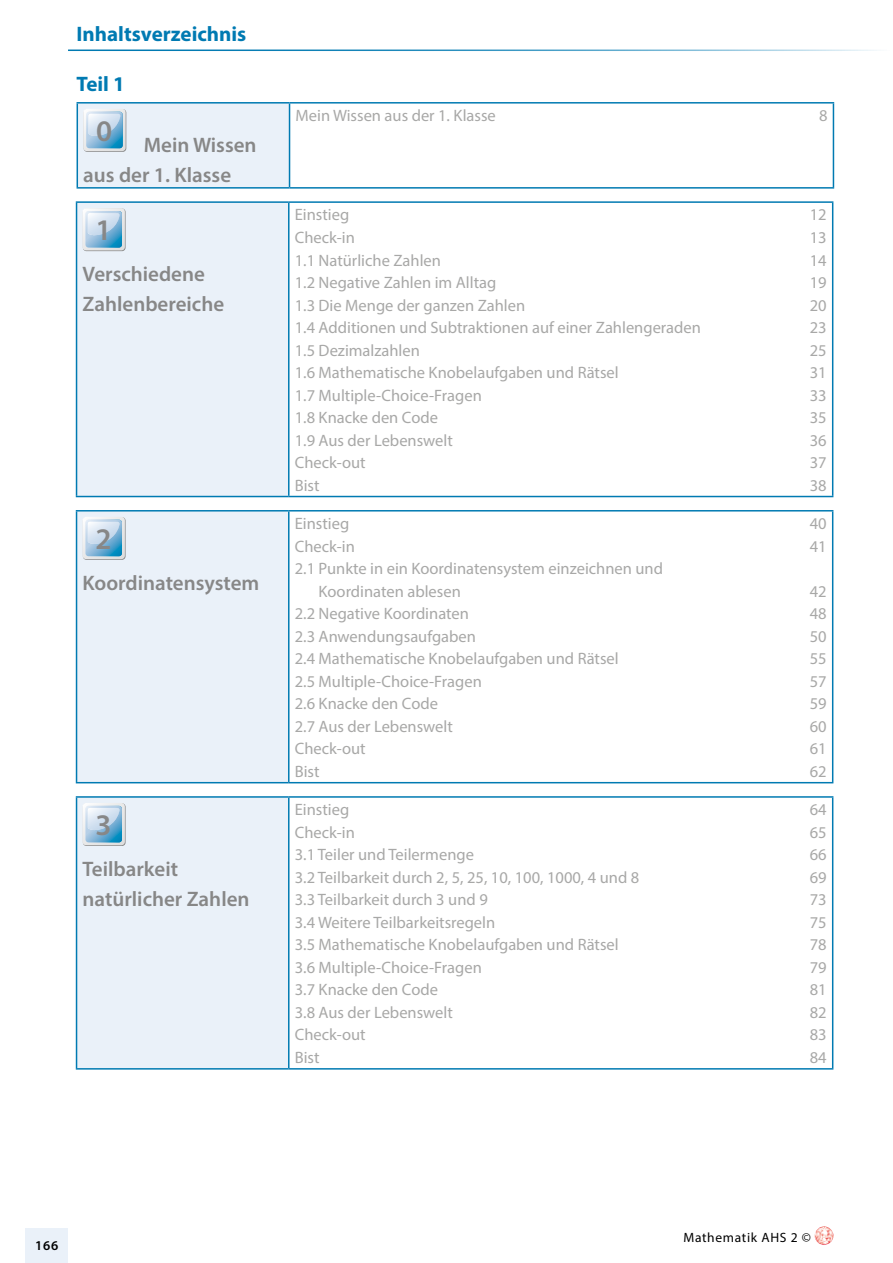
<style>
.page{position:relative;width:893px;height:1263px;background:#fff}
.page>*{position:absolute;margin:0;border:0;box-sizing:border-box;transform-origin:0 0}
.t1{font:600 30px "Myriad Pro";color:#878787}
.t2{font:600 21px/30px "Myriad Pro";color:#878787}
.t3{font:700 21px "Myriad Pro";color:#007ab2}
.t4{font:16.5px/22.5px "Myriad Pro";color:#a8a8a7}
.t5{font:13.5px "Myriad Pro";letter-spacing:.05em;color:#000}
.t6{font:600 13.5px "Myriad Pro";color:#000}
</style>
<div class="page">
<div style="left:26px;top:1229px;width:42px;height:34px;background:#eaf1f9"></div>
<img style="left:815px;top:1226px;width:18px;height:19px;border-radius:9px">
<div style="left:77px;top:202px;width:212px;height:294px;background:#eaf1f9"></div>
<hr style="left:76px;top:201px;width:213px;height:2px;background:#007ab2">
<hr style="left:76px;top:203px;width:1px;height:293px;background:#007ab2">
<hr style="left:289px;top:201px;width:544px;height:2px;background:#007ab2">
<hr style="left:288px;top:203px;width:2px;height:293px;background:#007ab2">
<hr style="left:832px;top:203px;width:1px;height:293px;background:#007ab2">
<hr style="left:76px;top:496px;width:213px;height:1px;background:#007ab2">
<hr style="left:289px;top:496px;width:544px;height:1px;background:#007ab2">
<div style="left:83px;top:208px;width:43px;height:43px;background:#b0b2b4;border-radius:4px"></div>
<svg style="left:83px;top:208px;width:42px;height:42px"></svg>
<div style="left:77px;top:511px;width:212px;height:272px;background:#eaf1f9"></div>
<hr style="left:76px;top:510px;width:213px;height:1px;background:#007ab2">
<hr style="left:76px;top:511px;width:1px;height:271px;background:#007ab2">
<hr style="left:289px;top:510px;width:544px;height:1px;background:#007ab2">
<hr style="left:288px;top:511px;width:2px;height:271px;background:#007ab2">
<hr style="left:832px;top:511px;width:1px;height:271px;background:#007ab2">
<hr style="left:76px;top:782px;width:213px;height:1px;background:#007ab2">
<hr style="left:289px;top:782px;width:544px;height:1px;background:#007ab2">
<svg style="left:83px;top:517px;width:43px;height:43px"></svg>
<svg style="left:83px;top:517px;width:42px;height:42px"></svg>
<div style="left:77px;top:797px;width:212px;height:272px;background:#eaf1f9"></div>
<hr style="left:76px;top:796px;width:213px;height:2px;background:#007ab2">
<hr style="left:76px;top:798px;width:1px;height:270px;background:#007ab2">
<hr style="left:289px;top:796px;width:544px;height:2px;background:#007ab2">
<hr style="left:288px;top:798px;width:2px;height:270px;background:#007ab2">
<hr style="left:832px;top:798px;width:1px;height:270px;background:#007ab2">
<hr style="left:76px;top:1068px;width:213px;height:1px;background:#007ab2">
<hr style="left:289px;top:1068px;width:544px;height:1px;background:#007ab2">
<svg style="left:83px;top:803px;width:43px;height:43px"></svg>
<svg style="left:83px;top:803px;width:42px;height:42px"></svg>
<hr style="left:68px;top:50px;width:825px;height:1px;background:#007ab2">
<div style="left:77px;top:103px;width:213px;height:85px;background:#eaf1f9"></div>
<hr style="left:77px;top:102px;width:213px;height:2px;background:#007ab2">
<hr style="left:77px;top:104px;width:1px;height:83px;background:#007ab2">
<hr style="left:290px;top:102px;width:544px;height:2px;background:#007ab2">
<hr style="left:289px;top:104px;width:1px;height:83px;background:#007ab2">
<hr style="left:833px;top:104px;width:1px;height:83px;background:#007ab2">
<hr style="left:77px;top:187px;width:213px;height:2px;background:#007ab2">
<hr style="left:290px;top:187px;width:544px;height:2px;background:#007ab2">
<div style="left:84px;top:109px;width:42px;height:43px;background:#a0a1a2;border-radius:4px"></div>
<svg style="left:83px;top:109px;width:43px;height:42px"></svg>
<p class="t3" style="left:77px;top:20px;width:171px">Inhaltsverzeichnis</p>
<p class="t3" style="left:77px;top:70px;width:50px">Teil 1</p>
<h1 class="t1" style="left:96px;top:112px;width:18px">0</h1>
<p class="t2" style="left:83px;top:129px;width:175px;text-indent:61px">Mein Wissen aus der 1. Klasse</p>
<h1 class="t1" style="left:95px;top:211px;width:18px">1</h1>
<p class="t2" style="left:83px;top:259px;width:143px">Verschiedene<br>Zahlenbereiche</p>
<h1 class="t1" style="left:95px;top:520px;width:18px">2</h1>
<p class="t2" style="left:83px;top:567px;width:178px">Koordinatensystem</p>
<h1 class="t1" style="left:95px;top:806px;width:18px">3</h1>
<p class="t2" style="left:83px;top:853px;width:169px">Teilbarkeit natürlicher Zahlen</p>
<p class="t4" style="left:296px;top:104px;width:202px">Mein Wissen aus der 1. Klasse</p>
<p class="t4" style="left:819px;top:104px;width:10px">8</p>
<p class="t4" style="left:295px;top:203px;width:56px">Einstieg</p>
<p class="t4" style="left:810px;top:203px;width:18px">12</p>
<p class="t4" style="left:295px;top:226px;width:62px">Check-in</p>
<p class="t4" style="left:810px;top:226px;width:18px">13</p>
<p class="t4" style="left:295px;top:248px;width:148px">1.1 Natürliche Zahlen</p>
<p class="t4" style="left:810px;top:248px;width:18px">14</p>
<p class="t4" style="left:295px;top:271px;width:203px">1.2 Negative Zahlen im Alltag</p>
<p class="t4" style="left:810px;top:271px;width:18px">19</p>
<p class="t4" style="left:295px;top:293px;width:232px">1.3 Die Menge der ganzen Zahlen</p>
<p class="t4" style="left:810px;top:293px;width:18px">20</p>
<p class="t4" style="left:295px;top:316px;width:408px">1.4 Additionen und Subtraktionen auf einer Zahlengeraden</p>
<p class="t4" style="left:810px;top:316px;width:18px">23</p>
<p class="t4" style="left:295px;top:338px;width:127px">1.5 Dezimalzahlen</p>
<p class="t4" style="left:810px;top:338px;width:18px">25</p>
<p class="t4" style="left:295px;top:361px;width:325px">1.6 Mathematische Knobelaufgaben und Rätsel</p>
<p class="t4" style="left:810px;top:361px;width:18px">31</p>
<p class="t4" style="left:295px;top:383px;width:189px">1.7 Multiple-Choice-Fragen</p>
<p class="t4" style="left:810px;top:383px;width:18px">33</p>
<p class="t4" style="left:295px;top:406px;width:145px">1.8 Knacke den Code</p>
<p class="t4" style="left:810px;top:406px;width:18px">35</p>
<p class="t4" style="left:295px;top:428px;width:160px">1.9 Aus der Lebenswelt</p>
<p class="t4" style="left:810px;top:428px;width:18px">36</p>
<p class="t4" style="left:295px;top:451px;width:72px">Check-out</p>
<p class="t4" style="left:810px;top:451px;width:18px">37</p>
<p class="t4" style="left:295px;top:473px;width:26px">Bist</p>
<p class="t4" style="left:810px;top:473px;width:18px">38</p>
<p class="t4" style="left:295px;top:512px;width:56px">Einstieg</p>
<p class="t4" style="left:810px;top:512px;width:18px">40</p>
<p class="t4" style="left:295px;top:535px;width:62px">Check-in</p>
<p class="t4" style="left:810px;top:535px;width:18px">41</p>
<p class="t4" style="left:319px;top:557px;width:346px;text-indent:-24px">2.1 Punkte in ein Koordinatensystem einzeichnen und<br>Koordinaten ablesen</p>
<p class="t4" style="left:810px;top:580px;width:18px">42</p>
<p class="t4" style="left:295px;top:602px;width:176px">2.2 Negative Koordinaten</p>
<p class="t4" style="left:810px;top:602px;width:18px">48</p>
<p class="t4" style="left:295px;top:625px;width:183px">2.3 Anwendungsaufgaben</p>
<p class="t4" style="left:810px;top:625px;width:18px">50</p>
<p class="t4" style="left:295px;top:647px;width:325px">2.4 Mathematische Knobelaufgaben und Rätsel</p>
<p class="t4" style="left:810px;top:647px;width:18px">55</p>
<p class="t4" style="left:295px;top:670px;width:189px">2.5 Multiple-Choice-Fragen</p>
<p class="t4" style="left:810px;top:670px;width:18px">57</p>
<p class="t4" style="left:295px;top:692px;width:145px">2.6 Knacke den Code</p>
<p class="t4" style="left:810px;top:692px;width:18px">59</p>
<p class="t4" style="left:295px;top:715px;width:160px">2.7 Aus der Lebenswelt</p>
<p class="t4" style="left:810px;top:715px;width:18px">60</p>
<p class="t4" style="left:295px;top:737px;width:72px">Check-out</p>
<p class="t4" style="left:810px;top:737px;width:18px">61</p>
<p class="t4" style="left:295px;top:760px;width:26px">Bist</p>
<p class="t4" style="left:810px;top:760px;width:18px">62</p>
<p class="t4" style="left:295px;top:798px;width:56px">Einstieg</p>
<p class="t4" style="left:810px;top:798px;width:18px">64</p>
<p class="t4" style="left:295px;top:821px;width:62px">Check-in</p>
<p class="t4" style="left:810px;top:821px;width:18px">65</p>
<p class="t4" style="left:295px;top:843px;width:181px">3.1 Teiler und Teilermenge</p>
<p class="t4" style="left:810px;top:843px;width:18px">66</p>
<p class="t4" style="left:295px;top:866px;width:346px">3.2 Teilbarkeit durch 2, 5, 25, 10, 100, 1000, 4 und 8</p>
<p class="t4" style="left:810px;top:866px;width:18px">69</p>
<p class="t4" style="left:295px;top:888px;width:194px">3.3 Teilbarkeit durch 3 und 9</p>
<p class="t4" style="left:810px;top:888px;width:18px">73</p>
<p class="t4" style="left:295px;top:911px;width:202px">3.4 Weitere Teilbarkeitsregeln</p>
<p class="t4" style="left:810px;top:911px;width:18px">75</p>
<p class="t4" style="left:295px;top:933px;width:325px">3.5 Mathematische Knobelaufgaben und Rätsel</p>
<p class="t4" style="left:810px;top:933px;width:18px">78</p>
<p class="t4" style="left:295px;top:956px;width:189px">3.6 Multiple-Choice-Fragen</p>
<p class="t4" style="left:810px;top:956px;width:18px">79</p>
<p class="t4" style="left:295px;top:978px;width:145px">3.7 Knacke den Code</p>
<p class="t4" style="left:810px;top:978px;width:18px">81</p>
<p class="t4" style="left:295px;top:1001px;width:160px">3.8 Aus der Lebenswelt</p>
<p class="t4" style="left:810px;top:1001px;width:18px">82</p>
<p class="t4" style="left:295px;top:1023px;width:72px">Check-out</p>
<p class="t4" style="left:810px;top:1023px;width:18px">83</p>
<p class="t4" style="left:295px;top:1046px;width:26px">Bist</p>
<p class="t4" style="left:810px;top:1046px;width:18px">84</p>
<p class="t6" style="left:35px;top:1236px;width:25px">166</p>
<p class="t5" style="left:683px;top:1229px;width:129px">Mathematik AHS 2 ©</p>
</div>
